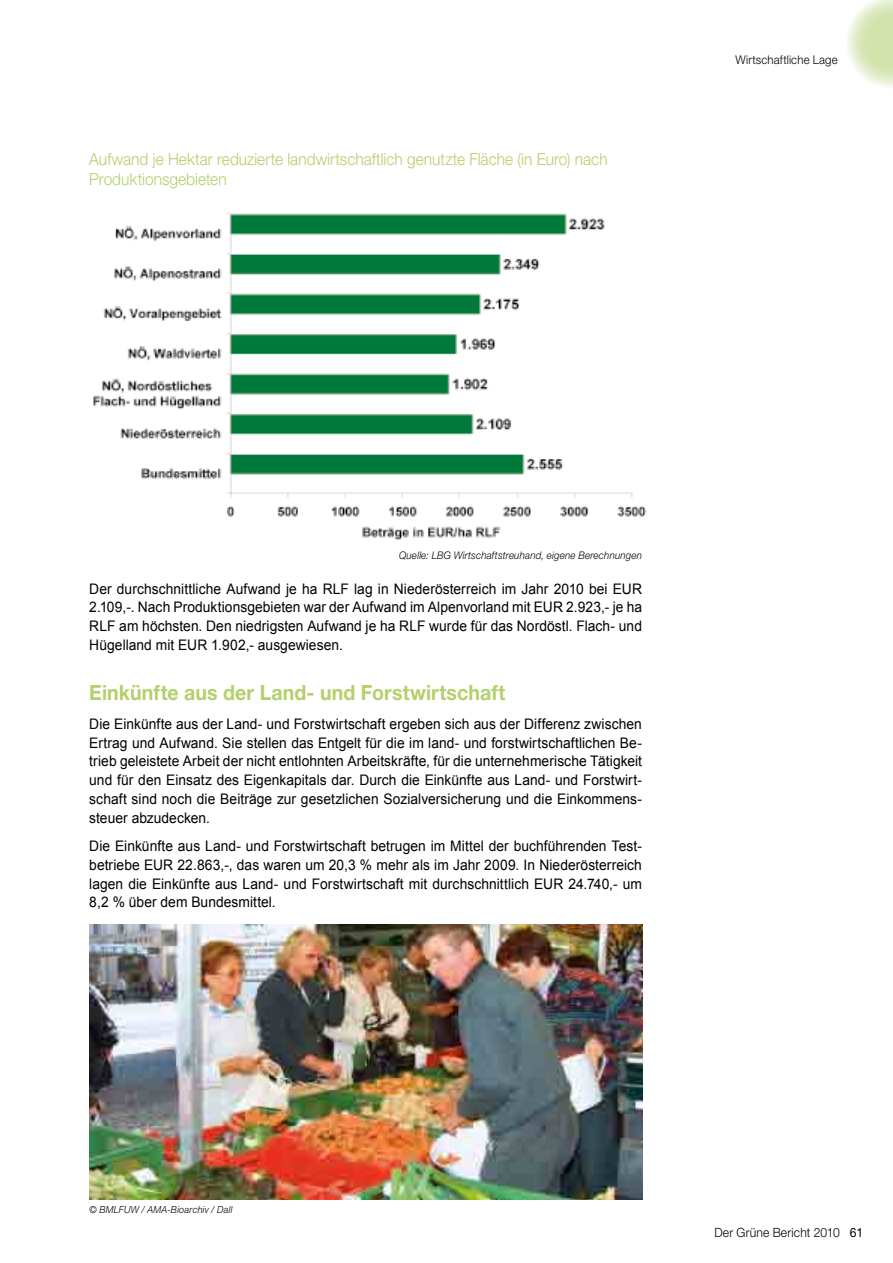
<style>
.page{position:relative;width:893px;height:1263px;background:#fff}
.page>*{position:absolute;margin:0;border:0;box-sizing:border-box;transform-origin:0 0}
.t1{font:700 21px "Helvetica Neue LT Pro";letter-spacing:.01em;color:#b2d06b;scale:.93 1}
.t2{font:300 16.65px/20px "Helvetica Neue LT Pro";color:#b2d06b;scale:.93 1}
.t3{font:14.55px/18.8px "Arial";letter-spacing:.005em;color:#000;text-align:justify;scale:.95 1}
.t4{font:300 12.75px "Helvetica Neue LT Pro";letter-spacing:.015em;color:#000;scale:.95 1}
.t5{font:300 12px "Helvetica Neue LT Pro";letter-spacing:.015em;color:#000;scale:.95 1}
.t6{font:italic 300 10.5px "Helvetica Neue LT Pro";letter-spacing:.02em;color:#000;scale:.93 1}
.t7{font:italic 300 9.75px "Helvetica Neue LT Pro";letter-spacing:.02em;color:#000;scale:.95 1}
.s1{font-weight:400}
</style>
<div class="page">
<img style="left:93px;top:212px;width:554px;height:329px">
<img style="left:89px;top:924px;width:553px;height:275px">
<p class="t2" style="left:89px;top:149px;width:559px">Aufwand je Hektar reduzierte landwirtschaftlich genutzte Fläche (in Euro) nach<br>Produktionsgebieten</p>
<p class="t5" style="left:736px;top:52px;width:109px">Wirtschaftliche Lage</p>
<p class="t6" style="left:399px;top:549px;width:263px">Quelle: LBG Wirtschaftstreuhand, eigene Berechnungen</p>
<p class="t3" style="left:89px;top:579px;width:583px">Der durchschnittliche Aufwand je ha RLF lag in Niederösterreich im Jahr 2010 bei EUR 2.109,-. Nach Produktionsgebieten war der Aufwand im Alpenvorland mit EUR 2.923,- je ha RLF am höchsten. Den niedrigsten Aufwand je ha RLF wurde für das Nordöstl. Flach- und Hügelland mit EUR 1.902,- ausgewiesen.</p>
<h1 class="t1" style="left:89px;top:680px;width:449px">Einkünfte aus der Land- und Forstwirtschaft</h1>
<p class="t3" style="left:89px;top:714px;width:583px">Die Einkünfte aus der Land- und Forstwirtschaft ergeben sich aus der Differenz zwischen Ertrag und Aufwand. Sie stellen das Entgelt für die im land- und forstwirtschaftlichen Be&shy;trieb geleistete Arbeit der nicht entlohnten Arbeitskräfte, für die unternehmerische Tätigkeit und für den Einsatz des Eigenkapitals dar. Durch die Einkünfte aus Land- und Forstwirt&shy;schaft sind noch die Beiträge zur gesetzlichen Sozialversicherung und die Einkommens&shy;steuer abzudecken.</p>
<p class="t3" style="left:89px;top:837px;width:583px">Die Einkünfte aus Land- und Forstwirtschaft betrugen im Mittel der buchführenden Test&shy;betriebe EUR 22.863,-, das waren um 20,3 % mehr als im Jahr 2009. In Niederösterreich lagen die Einkünfte aus Land- und Forstwirtschaft mit durchschnittlich EUR 24.740,- um 8,2 % über dem Bundesmittel.</p>
<p class="t7" style="left:90px;top:1203px;width:152px">© BMLFUW / AMA-Bioarchiv / Dall</p>
<p class="t4" style="left:714px;top:1225px;width:158px">Der Grüne Bericht 2010 <span class="s1">61</span></p>
</div>
